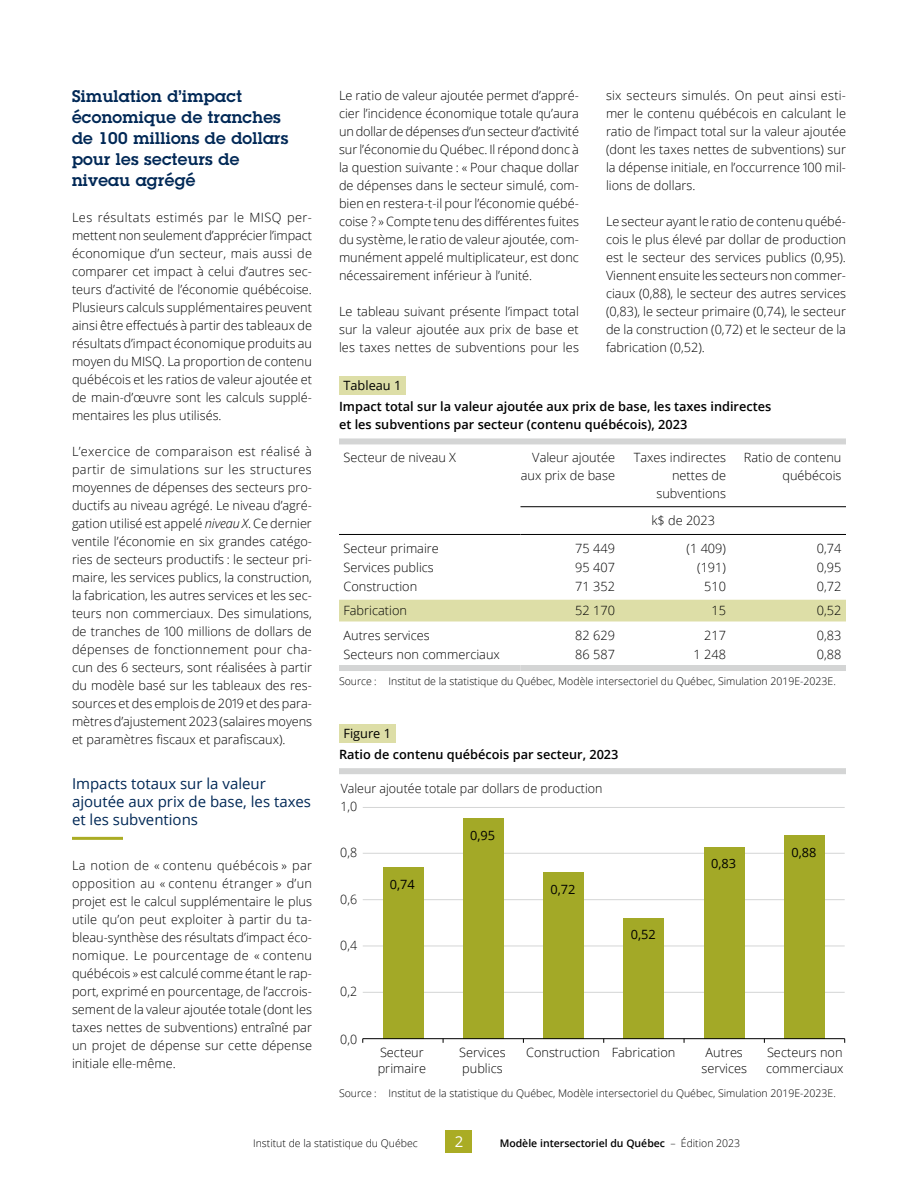
<style>
.page{position:relative;width:918px;height:1188px;background:#fff}
.page>*{position:absolute;margin:0;border:0;box-sizing:border-box;transform-origin:0 0}
.t1{font:600 16.5px/21px "Lubalin Graph Std";letter-spacing:.02em;color:#002856}
.t2{font:15px/18px "Open Sans";color:#002856}
.t3{font:15px "Open Sans";color:#fff}
.t4{font:300 12.75px/18px "Open Sans";color:#000;text-align:justify}
.t5{font:600 12.75px/18px "Open Sans";color:#000}
.t6{font:12.75px "Open Sans";color:#000}
.t7{font:300 10.5px "Open Sans";color:#000}
.t8{font:600 10.5px "Open Sans";color:#000}
.s1{font-style:italic}
.s2{font-weight:300}
</style>
<div class="page">
<div style="left:446px;top:1130px;width:26px;height:23px;background:#aaac24"></div>
<hr style="left:72px;top:837px;width:51px;height:3px;background:#aaac24">
<div style="left:339px;top:600px;width:507px;height:21px;background:#dddea7"></div>
<hr style="left:520px;top:506px;width:95px;height:1px;background:#000">
<hr style="left:615px;top:506px;width:111px;height:1px;background:#000">
<hr style="left:726px;top:506px;width:120px;height:1px;background:#000">
<hr style="left:339px;top:534px;width:181px;height:1px;background:#000">
<hr style="left:520px;top:534px;width:95px;height:1px;background:#000">
<hr style="left:615px;top:534px;width:111px;height:1px;background:#000">
<hr style="left:726px;top:534px;width:120px;height:1px;background:#000">
<div style="left:339px;top:665px;width:181px;height:6px;background:#d4d5d5"></div>
<div style="left:520px;top:665px;width:95px;height:6px;background:#d4d5d5"></div>
<div style="left:615px;top:665px;width:111px;height:6px;background:#d4d5d5"></div>
<div style="left:726px;top:665px;width:120px;height:6px;background:#d4d5d5"></div>
<div style="left:339px;top:376px;width:67px;height:19px;background:#dddea7"></div>
<div style="left:339px;top:438px;width:507px;height:6px;background:#d4d5d5"></div>
<div style="left:339px;top:724px;width:57px;height:19px;background:#dddea7"></div>
<div style="left:339px;top:768px;width:507px;height:6px;background:#d4d5d5"></div>
<hr style="left:363px;top:807px;width:482px;height:1px;background:#d4d5d5">
<hr style="left:363px;top:853px;width:482px;height:1px;background:#d4d5d5">
<hr style="left:363px;top:899px;width:482px;height:1px;background:#d4d5d5">
<hr style="left:363px;top:946px;width:482px;height:1px;background:#d4d5d5">
<hr style="left:363px;top:992px;width:482px;height:1px;background:#d4d5d5">
<div style="left:383px;top:867px;width:40px;height:172px;background:#a3a927"></div>
<div style="left:463px;top:818px;width:40px;height:221px;background:#a3a927"></div>
<div style="left:544px;top:872px;width:40px;height:167px;background:#a3a927"></div>
<div style="left:624px;top:918px;width:40px;height:121px;background:#a3a927"></div>
<div style="left:704px;top:847px;width:40px;height:192px;background:#a3a927"></div>
<div style="left:784px;top:835px;width:41px;height:204px;background:#a3a927"></div>
<hr style="left:363px;top:1038px;width:482px;height:1px;background:#000">
<p class="t1" style="left:72px;top:85px;width:218px">Simulation d’impact économique de tranches de 100 millions de dollars pour les secteurs de niveau agrégé</p>
<p class="t4" style="left:72px;top:208px;width:242px">Les résultats estimés par le MISQ per&shy;mettent non seulement d’apprécier l’impact économique d’un secteur, mais aussi de comparer cet impact à celui d’autres sec&shy;teurs d’activité de l’économie québécoise.<br>Plusieurs calculs supplémentaires peuvent ainsi être effectués à partir des tableaux de résultats d’impact économique produits au moyen du MISQ. La proportion de contenu québécois et les ratios de valeur ajoutée et de main-d’œuvre sont les calculs supplé&shy;mentaires les plus utilisés.</p>
<p class="t4" style="left:72px;top:442px;width:242px">L’exercice de comparaison est réalisé à partir de simulations sur les structures moyennes de dépenses des secteurs pro&shy;ductifs au niveau agrégé. Le niveau d’agré&shy;gation utilisé est appelé <span class="s1">niveau X</span>. Ce dernier ventile l’économie en six grandes catégo&shy;ries de secteurs productifs : le secteur pri&shy;maire, les services publics, la construction, la fabrication, les autres services et les sec&shy;teurs non commerciaux. Des simulations, de tranches de 100 millions de dollars de dépenses de fonctionnement pour cha&shy;cun des 6 secteurs, sont réalisées à partir du modèle basé sur les tableaux des res&shy;sources et des emplois de 2019 et des para&shy;mètres d’ajustement 2023 (salaires moyens et paramètres fiscaux et parafiscaux).</p>
<p class="t2" style="left:72px;top:774px;width:241px">Impacts totaux sur la valeur ajoutée aux prix de base, les taxes et les subventions</p>
<p class="t4" style="left:72px;top:856px;width:242px">La notion de « contenu québécois » par opposition au « contenu étranger » d’un projet est le calcul supplémentaire le plus utile qu’on peut exploiter à partir du ta&shy;bleau-synthèse des résultats d’impact éco&shy;nomique. Le pourcentage de « contenu québécois » est calculé comme étant le rap&shy;port, exprimé en pourcentage, de l’accrois&shy;sement de la valeur ajoutée totale (dont les taxes nettes de subventions) entraîné par un projet de dépense sur cette dépense initiale elle-même.</p>
<p class="t4" style="left:339px;top:86px;width:242px">Le ratio de valeur ajoutée permet d’appré&shy;cier l’incidence économique totale qu’aura un dollar de dépenses d’un secteur d’activité sur l’économie du Québec. Il répond donc à la question suivante : « Pour chaque dollar de dépenses dans le secteur simulé, com&shy;bien en restera-t-il pour l’économie québé&shy;coise ? » Compte tenu des différentes fuites du système, le ratio de valeur ajoutée, com&shy;munément appelé multiplicateur, est donc nécessairement inférieur à l’unité.</p>
<p class="t4" style="left:339px;top:302px;width:241px">Le tableau suivant présente l’impact total sur la valeur ajoutée aux prix de base et les taxes nettes de subventions pour les</p>
<p class="t4" style="left:606px;top:86px;width:242px">six secteurs simulés. On peut ainsi esti&shy;mer le contenu québécois en calculant le ratio de l’impact total sur la valeur ajoutée (dont les taxes nettes de subventions) sur la dépense initiale, en l’occurrence 100 mil&shy;lions de dollars.</p>
<p class="t4" style="left:606px;top:212px;width:242px">Le secteur ayant le ratio de contenu québé&shy;cois le plus élevé par dollar de production est le secteur des services publics (0,95).<br>Viennent ensuite les secteurs non commer&shy;ciaux (0,88), le secteur des autres services (0,83), le secteur primaire (0,74), le secteur de la construction (0,72) et le secteur de la fabrication (0,52).</p>
<p class="t6" style="left:344px;top:377px;width:59px">Tableau 1</p>
<p class="t5" style="left:339px;top:398px;width:434px">Impact total sur la valeur ajoutée aux prix de base, les taxes indirectes et les subventions par secteur (contenu québécois), 2023</p>
<p class="t4" style="left:344px;top:448px;width:114px">Secteur de niveau X</p>
<p class="t4" style="left:521px;top:448px;width:96px;text-align:right">Valeur ajoutée aux prix de base</p>
<p class="t4" style="left:634px;top:448px;width:94px;text-align:right">Taxes indirectes nettes de subventions</p>
<p class="t4" style="left:744px;top:448px;width:99px;text-align:right">Ratio de contenu québécois</p>
<p class="t4" style="left:651px;top:512px;width:65px">k$ de 2023</p>
<p class="t4" style="left:344px;top:539px;width:97px">Secteur primaire</p>
<p class="t4" style="left:575px;top:539px;width:41px">75 449</p>
<p class="t4" style="left:687px;top:539px;width:41px">(1 409)</p>
<p class="t4" style="left:817px;top:539px;width:26px">0,74</p>
<p class="t4" style="left:344px;top:558px;width:92px">Services publics</p>
<p class="t4" style="left:575px;top:558px;width:41px">95 407</p>
<p class="t4" style="left:697px;top:558px;width:30px">(191)</p>
<p class="t4" style="left:817px;top:558px;width:26px">0,95</p>
<p class="t4" style="left:344px;top:577px;width:75px">Construction</p>
<p class="t4" style="left:575px;top:577px;width:41px">71 352</p>
<p class="t4" style="left:704px;top:577px;width:23px">510</p>
<p class="t4" style="left:817px;top:577px;width:26px">0,72</p>
<p class="t4" style="left:344px;top:602px;width:65px">Fabrication</p>
<p class="t4" style="left:575px;top:602px;width:41px">52 170</p>
<p class="t4" style="left:711px;top:602px;width:16px">15</p>
<p class="t4" style="left:817px;top:602px;width:26px">0,52</p>
<p class="t4" style="left:344px;top:626px;width:88px">Autres services</p>
<p class="t4" style="left:575px;top:626px;width:41px">82 629</p>
<p class="t4" style="left:704px;top:626px;width:23px">217</p>
<p class="t4" style="left:817px;top:626px;width:26px">0,83</p>
<p class="t4" style="left:344px;top:645px;width:158px">Secteurs non commerciaux</p>
<p class="t4" style="left:575px;top:645px;width:41px">86 587</p>
<p class="t4" style="left:694px;top:645px;width:34px">1 248</p>
<p class="t4" style="left:817px;top:645px;width:26px">0,88</p>
<p class="t7" style="left:339px;top:674px;width:498px">Source : Institut de la statistique du Québec, Modèle intersectoriel du Québec, Simulation 2019E-2023E.</p>
<p class="t6" style="left:344px;top:725px;width:49px">Figure 1</p>
<p class="t5" style="left:339px;top:745px;width:281px">Ratio de contenu québécois par secteur, 2023</p>
<p class="t4" style="left:341px;top:779px;width:263px">Valeur ajoutée totale par dollars de production</p>
<p class="t4" style="left:340px;top:797px;width:18px">1,0</p>
<p class="t4" style="left:340px;top:843px;width:18px">0,8</p>
<p class="t4" style="left:340px;top:890px;width:18px">0,6</p>
<p class="t4" style="left:340px;top:936px;width:18px">0,4</p>
<p class="t4" style="left:340px;top:982px;width:18px">0,2</p>
<p class="t4" style="left:340px;top:1030px;width:18px">0,0</p>
<p class="t6" style="left:390px;top:875px;width:26px">0,74</p>
<p class="t6" style="left:470px;top:826px;width:26px">0,95</p>
<p class="t6" style="left:551px;top:880px;width:26px">0,72</p>
<p class="t6" style="left:631px;top:926px;width:26px">0,52</p>
<p class="t6" style="left:711px;top:855px;width:26px">0,83</p>
<p class="t6" style="left:792px;top:843px;width:26px">0,88</p>
<p class="t4" style="left:378px;top:1044px;width:50px;line-height:16.5px">Secteur primaire</p>
<p class="t4" style="left:459px;top:1044px;width:48px;line-height:16.5px">Services publics</p>
<p class="t4" style="left:526px;top:1043px;width:151px">Construction Fabrication</p>
<p class="t4" style="left:701px;top:1044px;width:47px;line-height:16.5px;text-align:center">Autres services</p>
<p class="t4" style="left:766px;top:1044px;width:79px;line-height:16.5px">Secteurs non commerciaux</p>
<p class="t7" style="left:339px;top:1086px;width:498px">Source : Institut de la statistique du Québec, Modèle intersectoriel du Québec, Simulation 2019E-2023E.</p>
<p class="t7" style="left:253px;top:1136px;width:166px">Institut de la statistique du Québec</p>
<p class="t3" style="left:455px;top:1131px;width:10px">2</p>
<p class="t8" style="left:500px;top:1136px;width:242px">Modèle intersectoriel du Québec <span class="s2">– Édition 2023</span></p>
</div>
